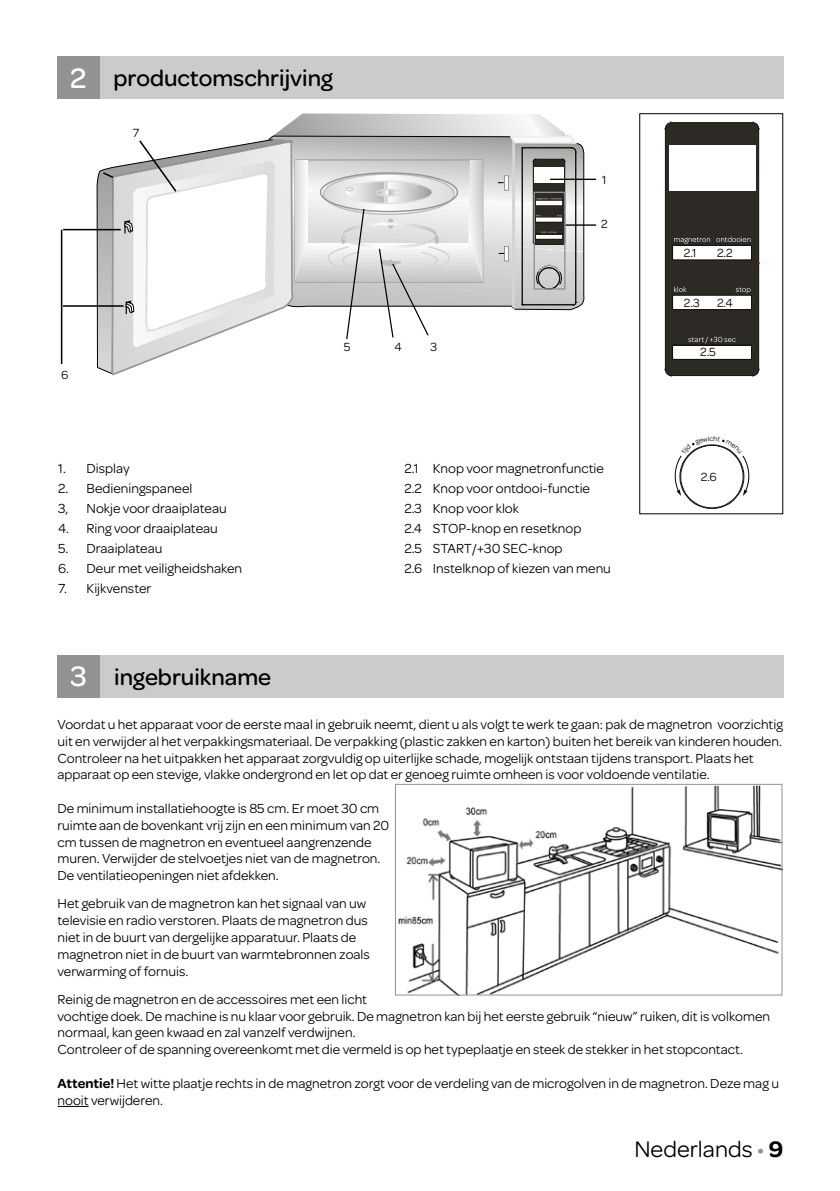
<style>
.page{position:relative;width:840px;height:1191px;background:#fff}
.page>*{position:absolute;margin:0;border:0;box-sizing:border-box;transform-origin:0 0}
.t1{font:500 24px "Omnes";color:#000}
.t2{font:24px "Omnes";color:#000}
.t3{font:14px/16.8px "Omnes";color:#000}
.t4{font:12.6px "Omnes";color:#000}
.s1{font-size:30px;color:#fff}
.s2{font-weight:600}
.s3{color:#929292}
</style>
<div class="page">
<div style="left:85px;top:57px;width:697px;height:42px;background:#cbcbcb"></div>
<div style="left:57px;top:57px;width:42px;height:42px;background:#929292"></div>
<div style="left:86px;top:655px;width:697px;height:42px;background:#cbcbcb"></div>
<div style="left:57px;top:655px;width:43px;height:42px;background:#929292"></div>
<hr style="left:57px;top:1106px;width:32px;height:1px;background:#000">
<img style="left:398px;top:786px;width:382px;height:207px">
<div style="left:395px;top:784px;width:387px;height:211px;border:1px solid #929292"></div>
<svg style="left:664px;top:122px;width:95px;height:254px"></svg>
<svg style="left:96px;top:167px;width:15px;height:207px;background:#b4b3b3"></svg>
<svg style="left:111px;top:165px;width:13px;height:210px;background:#c9c9c8"></svg>
<svg style="left:101px;top:171px;width:14px;height:8px"></svg>
<hr style="left:63px;top:229px;width:58px;height:1px;background:#000">
<hr style="left:63px;top:305px;width:60px;height:2px;background:#000">
<hr style="left:61px;top:230px;width:1px;height:134px;background:#000">
<hr style="left:550px;top:179px;width:45px;height:1px;background:#000">
<hr style="left:565px;top:224px;width:30px;height:2px;background:#000">
<svg style="left:674px;top:439px;width:75px;height:70px"></svg>
<svg style="left:124px;top:113px;width:460px;height:258px"></svg>
<h1 class="t1" style="left:70px;top:62px;width:264px"><span class="s1">2</span> productomschrijving</h1>
<p class="t4" style="left:133px;top:124px;width:8px">7</p>
<p class="t4" style="left:61px;top:366px;width:9px">6</p>
<p class="t3" style="left:58px;top:459px;width:73px">1. Display</p>
<p class="t3" style="left:58px;top:477px;width:136px;line-height:20px">2. Bedieningspaneel<br>3,</p>
<p class="t3" style="left:86px;top:499px;width:142px">Nokje voor draaiplateau</p>
<p class="t3" style="left:58px;top:519px;width:161px">4. Ring voor draaiplateau</p>
<p class="t3" style="left:58px;top:539px;width:106px">5. Draaiplateau</p>
<p class="t3" style="left:58px;top:559px;width:185px">6. Deur met veiligheidshaken</p>
<p class="t3" style="left:58px;top:579px;width:95px">7. Kijkvenster</p>
<p class="t4" style="left:343px;top:338px;width:8px">5</p>
<p class="t4" style="left:394px;top:338px;width:9px">4</p>
<p class="t4" style="left:430px;top:338px;width:8px">3</p>
<p class="t4" style="left:601px;top:171px;width:6px">1</p>
<p class="t4" style="left:600px;top:216px;width:8px">2</p>
<p class="t3" style="left:404px;top:457px;width:208px;line-height:20px">2.1 Knop voor magnetronfunctie<br>2.2 Knop voor ontdooi-functie<br>2.3 Knop voor klok<br>2.4 STOP-knop en resetknop<br>2.5 START/+30 SEC-knop<br>2.6 Instelknop of kiezen van menu</p>
<p class="t4" style="left:683px;top:244px;width:14px">2.1</p>
<p class="t4" style="left:716px;top:244px;width:17px">2.2</p>
<p class="t4" style="left:683px;top:294px;width:17px">2.3</p>
<p class="t4" style="left:716px;top:294px;width:17px">2.4</p>
<p class="t4" style="left:699px;top:343px;width:17px">2.5</p>
<p class="t4" style="left:700px;top:468px;width:18px">2.6</p>
<h1 class="t1" style="left:71px;top:660px;width:202px"><span class="s1">3</span> ingebruikname</h1>
<p class="t3" style="left:57px;top:715px;width:726px">Voordat u het apparaat voor de eerste maal in gebruik neemt, dient u als volgt te werk te gaan: pak de magnetron voorzichtig uit en verwijder al het verpakkingsmateriaal. De verpakking (plastic zakken en karton) buiten het bereik van kinderen houden.<br>Controleer na het uitpakken het apparaat zorgvuldig op uiterlijke schade, mogelijk ontstaan tijdens transport. Plaats het apparaat op een stevige, vlakke ondergrond en let op dat er genoeg ruimte omheen is voor voldoende ventilatie.</p>
<p class="t3" style="left:57px;top:799px;width:333px">De minimum installatiehoogte is 85 cm. Er moet 30 cm ruimte aan de bovenkant vrij zijn en een minimum van 20 cm tussen de magnetron en eventueel aangrenzende muren. Verwijder de stelvoetjes niet van de magnetron.<br>De ventilatieopeningen niet afdekken.</p>
<p class="t3" style="left:57px;top:894px;width:314px">Het gebruik van de magnetron kan het signaal van uw televisie en radio verstoren. Plaats de magnetron dus niet in de buurt van dergelijke apparatuur. Plaats de magnetron niet in de buurt van warmtebronnen zoals verwarming of fornuis.</p>
<p class="t3" style="left:57px;top:990px;width:713px">Reinig de magnetron en de accessoires met een licht<br>vochtige doek. De machine is nu klaar voor gebruik. De magnetron kan bij het eerste gebruik “nieuw” ruiken, dit is volkomen normaal, kan geen kwaad en zal vanzelf verdwijnen.<br>Controleer of de spanning overeenkomt met die vermeld is op het typeplaatje en steek de stekker in het stopcontact.</p>
<p class="t3" style="left:57px;top:1074px;width:722px"><span class="s2">Attentie!</span> Het witte plaatje rechts in de magnetron zorgt voor de verdeling van de microgolven in de magnetron. Deze mag u nooit verwijderen.</p>
<h1 class="t2" style="left:634px;top:1132px;width:150px">Nederlands <span class="s3">•</span> <span class="s2">9</span></h1>
</div>
